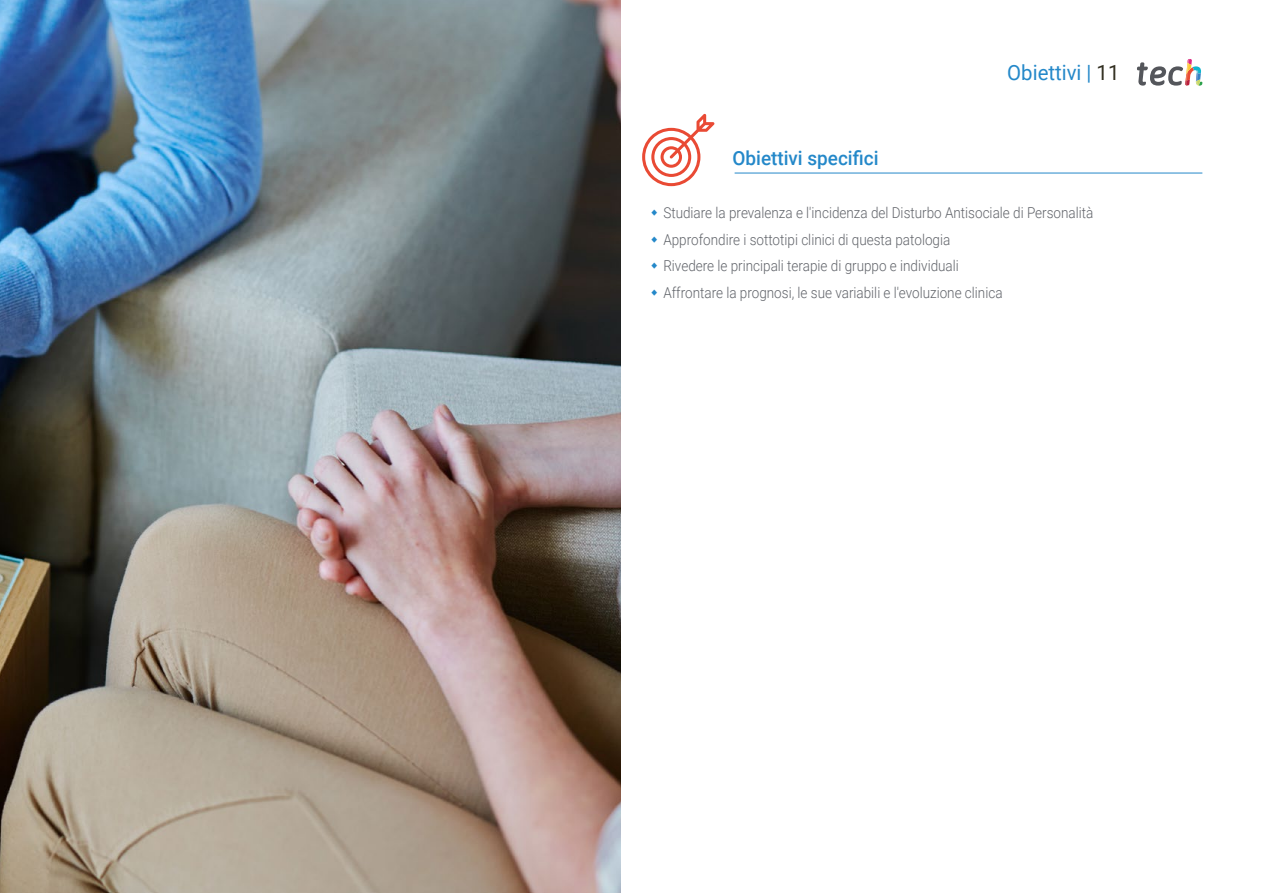
<style>
.page{position:relative;width:1263px;height:893px;background:#fff}
.page>*{position:absolute;margin:0;border:0;box-sizing:border-box;transform-origin:0 0}
.t1{font:21px "Roboto";color:#2488c9}
.t2{font:500 19.5px "Roboto";color:#2488c9}
.t3{font:300 15px/26.7px "Roboto";color:#61646a;scale:.9 1}
.s1{color:#312e20}
</style>
<div class="page">
<svg style="left:1137px;top:59px;width:65px;height:27px"></svg>
<svg style="left:642px;top:114px;width:72px;height:72px"></svg>
<img style="left:0;top:0;width:621px;height:893px">
<hr style="left:735px;top:173px;width:467px;height:1px;background:#2488c9">
<h1 class="t1" style="left:1007px;top:57px;width:114px">Obiettivi | <span class="s1">11</span></h1>
<h2 class="t2" style="left:732px;top:144px;width:147px">Obiettivi specifici</h2>
<p class="t3" style="left:663px;top:199px;width:479px">Studiare la prevalenza e l'incidenza del Disturbo Antisociale di Personalità Approfondire i sottotipi clinici di questa patologia<br>Rivedere le principali terapie di gruppo e individuali<br>Affrontare la prognosi, le sue variabili e l'evoluzione clinica</p>
</div>
